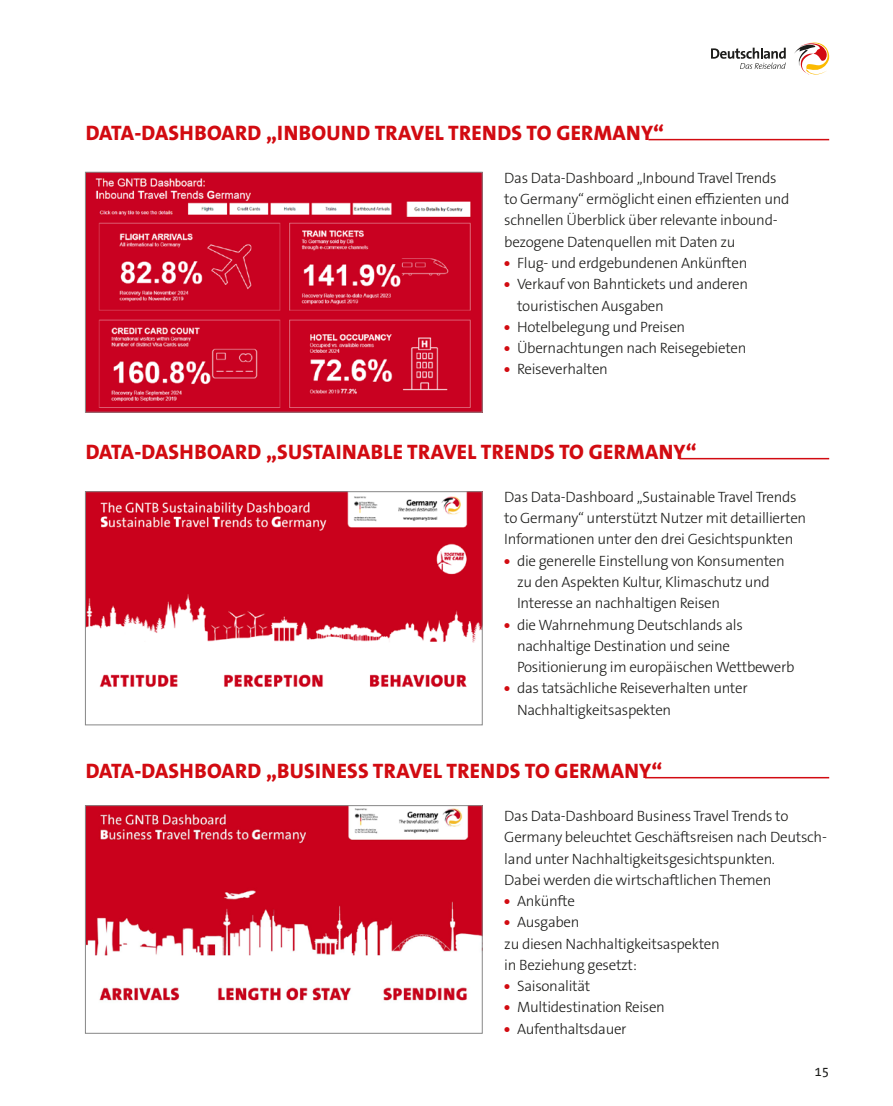
<style>
.page{position:relative;width:893px;height:1106px;background:#fff}
.page>*{position:absolute;margin:0;border:0;box-sizing:border-box;transform-origin:0 0}
.t1{font:21px "The Sans LP8 Ex Bld";letter-spacing:.015em;color:#d20b11}
.t2{font:15px/21.3px "The Sans LP3 Lig";letter-spacing:-.02em;color:#1d1d1b}
.t3{font:13.5px "The Sans LP5 Plain";color:#1d1d1b}
.s1{font-family:"The Sans LP9";font-weight:900;color:#d20b11}
</style>
<div class="page">
<img style="left:87px;top:174px;width:394px;height:236px">
<div style="left:85px;top:172px;width:398px;height:240px;border:1px solid #878787"></div>
<img style="left:87px;top:493px;width:394px;height:195px">
<div style="left:85px;top:491px;width:398px;height:234px;border:1px solid #878787"></div>
<img style="left:87px;top:807px;width:394px;height:194px">
<div style="left:85px;top:805px;width:398px;height:228px;border:1px solid #878787"></div>
<hr style="left:648px;top:139px;width:181px;height:1px;background:#d20b11">
<hr style="left:679px;top:458px;width:150px;height:1px;background:#d20b11">
<hr style="left:645px;top:777px;width:184px;height:1px;background:#d20b11">
<svg style="left:794px;top:43px;width:35px;height:31px"></svg>
<svg style="left:711px;top:48px;width:75px;height:21px"></svg>
<h1 class="t1" style="left:86px;top:120px;width:580px">DATA-DASHBOARD „INBOUND TRAVEL TRENDS TO GERMANY“</h1>
<p class="t2" style="left:504px;top:167px;width:274px">Das Data-Dashboard „Inbound Travel Trends</p>
<p class="t2" style="left:504px;top:188px;width:287px">to Germany“ ermöglicht einen effizienten und</p>
<p class="t2" style="left:504px;top:210px;width:275px">schnellen Überblick über relevante inbound-</p>
<p class="t2" style="left:504px;top:231px;width:233px">bezogene Datenquellen mit Daten zu</p>
<p class="t2" style="left:504px;top:252px;width:245px"><span class="s1">ѹ</span> Flug- und erdgebundenen Ankünften</p>
<p class="t2" style="left:504px;top:274px;width:245px"><span class="s1">ѹ</span> Verkauf von Bahntickets und anderen</p>
<p class="t2" style="left:517px;top:295px;width:148px">touristischen Ausgaben</p>
<p class="t2" style="left:504px;top:316px;width:182px"><span class="s1">ѹ</span> Hotelbelegung und Preisen</p>
<p class="t2" style="left:504px;top:337px;width:244px"><span class="s1">ѹ</span> Übernachtungen nach Reisegebieten</p>
<p class="t2" style="left:504px;top:359px;width:105px"><span class="s1">ѹ</span> Reiseverhalten</p>
<h1 class="t1" style="left:86px;top:439px;width:612px">DATA-DASHBOARD „SUSTAINABLE TRAVEL TRENDS TO GERMANY“</h1>
<p class="t2" style="left:504px;top:486px;width:294px">Das Data-Dashboard „Sustainable Travel Trends</p>
<p class="t2" style="left:504px;top:507px;width:303px">to Germany“ unterstützt Nutzer mit detaillierten</p>
<p class="t2" style="left:504px;top:529px;width:291px">Informationen unter den drei Gesichtspunkten</p>
<p class="t2" style="left:504px;top:550px;width:282px"><span class="s1">ѹ</span> die generelle Einstellung von Konsumenten</p>
<p class="t2" style="left:517px;top:571px;width:254px">zu den Aspekten Kultur, Klimaschutz und</p>
<p class="t2" style="left:517px;top:592px;width:204px">Interesse an nachhaltigen Reisen</p>
<p class="t2" style="left:504px;top:614px;width:240px"><span class="s1">ѹ</span> die Wahrnehmung Deutschlands als</p>
<p class="t2" style="left:517px;top:635px;width:215px">nachhaltige Destination und seine</p>
<p class="t2" style="left:517px;top:656px;width:279px">Positionierung im europäischen Wettbewerb</p>
<p class="t2" style="left:504px;top:677px;width:245px"><span class="s1">ѹ</span> das tatsächliche Reiseverhalten unter</p>
<p class="t2" style="left:517px;top:699px;width:156px">Nachhaltigkeitsaspekten</p>
<h1 class="t1" style="left:86px;top:758px;width:578px">DATA-DASHBOARD „BUSINESS TRAVEL TRENDS TO GERMANY“</h1>
<p class="t2" style="left:504px;top:805px;width:324px">Das Data-Dashboard Business Travel Trends to<br>Germany beleuchtet Geschäftsreisen nach Deutsch&shy;land unter Nachhaltigkeitsgesichtspunkten.<br>Dabei werden die wirtschaftlichen Themen<br><span class="s1">ѹ</span> Ankünfte<br><span class="s1">ѹ</span> Ausgaben<br>zu diesen Nachhaltigkeitsaspekten<br>in Beziehung gesetzt:<br><span class="s1">ѹ</span> Saisonalität<br><span class="s1">ѹ</span> Multidestination Reisen<br><span class="s1">ѹ</span> Aufenthaltsdauer</p>
<p class="t3" style="left:814px;top:1063px;width:16px">15</p>
</div>
